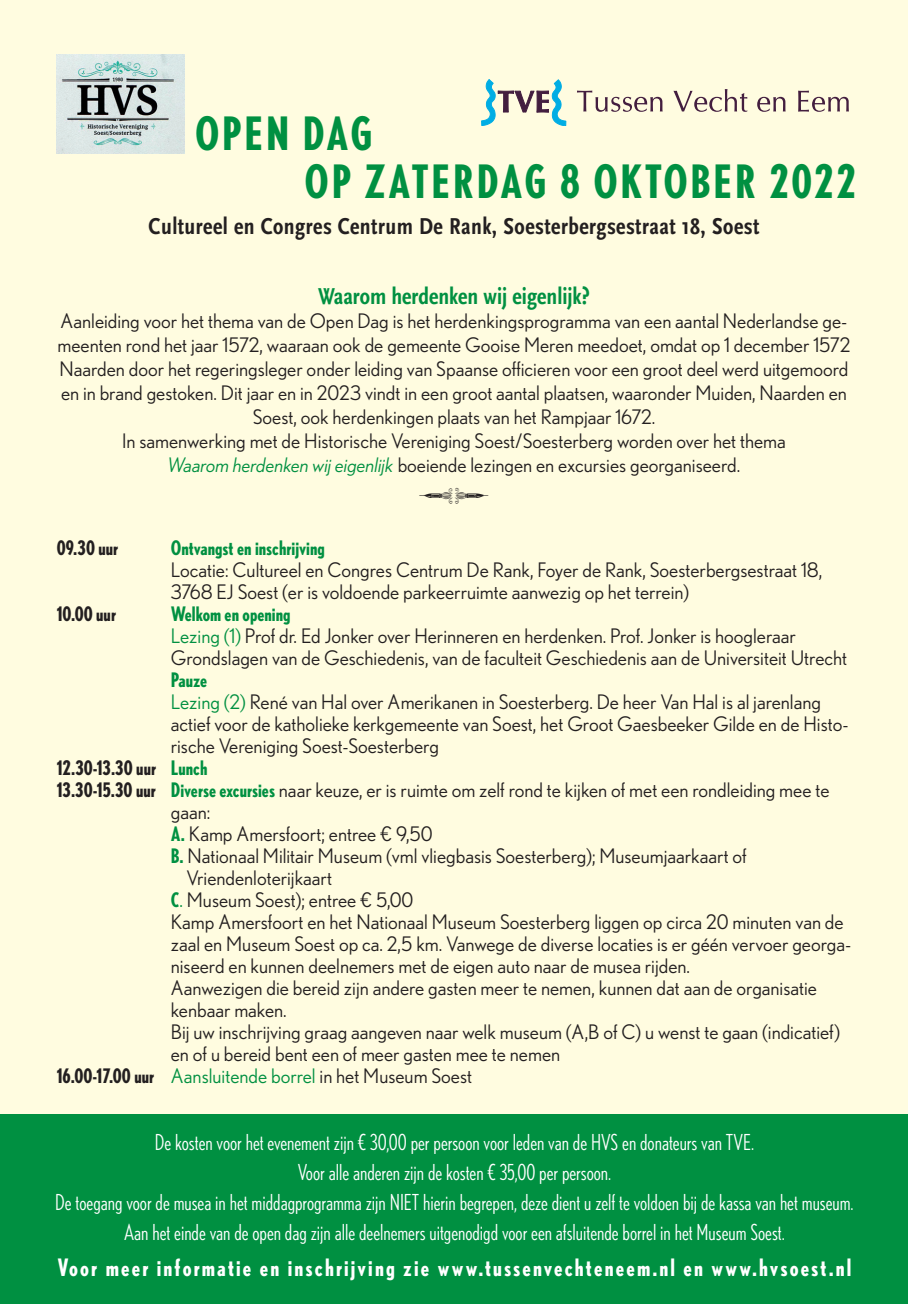
<style>
.page{position:relative;width:908px;height:1304px;background:#fff}
.page>*{position:absolute;margin:0;border:0;box-sizing:border-box;transform-origin:0 0}
.t1{font:700 condensed 46px "Nobel";letter-spacing:.06em;color:#009041}
.t2{font:700 condensed 24px "Nobel";letter-spacing:.09em;color:#fff}
.t3{font:700 condensed 24px "Scala Sans Pro";letter-spacing:.02em;color:#231f20}
.t4{font:700 condensed 24px "Scala Sans Pro";color:#009041}
.t5{font:condensed 22px/30px "Nobel";color:#fff;text-align:center}
.t6{font:20px/24px "Nobel";color:#231f20}
.t7{font:20px "Nobel";color:#009041}
.t8{font:700 condensed 20px "Nobel";color:#231f20}
.t9{font:700 condensed 20px "Nobel";color:#009041}
.s1{font-style:italic;color:#009041}
.s2{font-weight:700;font-stretch:condensed;color:#009041}
.s3{color:#009041}
.s4{font-weight:700;font-stretch:condensed}
.s5{font-weight:700;font-stretch:condensed;color:#231f20}
.s6{color:#231f20}
</style>
<div class="page">
<div style="left:0;top:0;width:907px;height:1304px;background:#fffce0"></div>
<img style="left:57px;top:55px;width:128px;height:98px">
<svg style="left:577px;top:91px;width:85px;height:21px"></svg>
<svg style="left:673px;top:89px;width:74px;height:23px"></svg>
<svg style="left:757px;top:97px;width:28px;height:15px"></svg>
<svg style="left:798px;top:91px;width:50px;height:21px"></svg>
<svg style="left:481px;top:79px;width:84px;height:47px"></svg>
<div style="left:0;top:1114px;width:907px;height:190px;background:#009041"></div>
<h1 class="t1" style="left:195px;top:106px;width:179px">OPEN DAG</h1>
<h1 class="t1" style="left:304px;top:154px;width:553px">OP ZATERDAG 8 OKTOBER 2022</h1>
<p class="t3" style="left:148px;top:212px;width:612px">Cultureel en Congres Centrum De Rank, Soesterbergsestraat 18, Soest</p>
<p class="t4" style="left:318px;top:282px;width:273px">Waarom herdenken wij eigenlijk?</p>
<p class="t6" style="left:58px;top:309px;width:793px;text-align:center">Aanleiding voor het thema van de Open Dag is het herdenkingsprogramma van een aantal Nederlandse ge&shy;meenten rond het jaar 1572, waaraan ook de gemeente Gooise Meren meedoet, omdat op 1 december 1572<br>Naarden door het regeringsleger onder leiding van Spaanse officieren voor een groot deel werd uitgemoord en in brand gestoken. Dit jaar en in 2023 vindt in een groot aantal plaatsen, waaronder Muiden, Naarden en Soest, ook herdenkingen plaats van het Rampjaar 1672.<br>In samenwerking met de Historische Vereniging Soest/Soesterberg worden over het thema<br><span class="s1">Waarom herdenken wij eigenlijk</span> boeiende lezingen en excursies georganiseerd.</p>
<p class="t8" style="left:57px;top:536px;width:63px">09.30 uur</p>
<p class="t9" style="left:171px;top:536px;width:155px">Ontvangst en inschrijving</p>
<p class="t6" style="left:171px;top:559px;width:652px;line-height:22px">Locatie: Cultureel en Congres Centrum De Rank, Foyer de Rank, Soesterbergsestraat 18,<br>3768 EJ Soest (er is voldoende parkeerruimte aanwezig op het terrein)</p>
<p class="t8" style="left:57px;top:602px;width:61px">10.00 uur</p>
<p class="t6" style="left:171px;top:603px;width:677px;line-height:22px"><span class="s2">Welkom en opening<br></span><span class="s3">Lezing (1)</span> Prof dr. Ed Jonker over Herinneren en herdenken. Prof. Jonker is hoogleraar<br>Grondslagen van de Geschiedenis, van de faculteit Geschiedenis aan de Universiteit Utrecht</p>
<p class="t9" style="left:171px;top:668px;width:38px">Pauze</p>
<p class="t6" style="left:171px;top:690px;width:651px"><span class="s3">Lezing (2)</span> René van Hal over Amerikanen in Soesterberg. De heer Van Hal is al jarenlang</p>
<p class="t6" style="left:171px;top:712px;width:679px">actief voor de katholieke kerkgemeente van Soest, het Groot Gaesbeeker Gilde en de Histo-</p>
<p class="t6" style="left:171px;top:734px;width:269px">rische Vereniging Soest-Soesterberg</p>
<p class="t8" style="left:57px;top:756px;width:152px">12.30-13.30 uur <span class="s3">Lunch</span></p>
<p class="t6" style="left:57px;top:778px;width:773px"><span class="s4">13.30-15.30 uur</span> <span class="s2">Diverse excursies</span> naar keuze, er is ruimte om zelf rond te kijken of met een rondleiding mee te</p>
<p class="t6" style="left:171px;top:800px;width:41px">gaan:</p>
<p class="t6" style="left:171px;top:822px;width:263px"><span class="s2">A.</span> Kamp Amersfoort; entree € 9,50</p>
<p class="t6" style="left:171px;top:844px;width:577px"><span class="s2">B.</span> Nationaal Militair Museum (vml vliegbasis Soesterberg); Museumjaarkaart of</p>
<p class="t6" style="left:186px;top:866px;width:147px">Vriendenloterijkaart</p>
<p class="t6" style="left:171px;top:888px;width:244px"><span class="s2">C</span><span class="s3">.</span> Museum Soest); entree € 5,00</p>
<p class="t6" style="left:171px;top:910px;width:674px">Kamp Amersfoort en het Nationaal Museum Soesterberg liggen op circa 20 minuten van de</p>
<p class="t6" style="left:171px;top:932px;width:681px">zaal en Museum Soest op ca. 2,5 km. Vanwege de diverse locaties is er géén vervoer georga-</p>
<p class="t6" style="left:171px;top:954px;width:520px">niseerd en kunnen deelnemers met de eigen auto naar de musea rijden.</p>
<p class="t6" style="left:171px;top:976px;width:647px">Aanwezigen die bereid zijn andere gasten meer te nemen, kunnen dat aan de organisatie</p>
<p class="t6" style="left:171px;top:998px;width:117px">kenbaar maken.</p>
<p class="t6" style="left:171px;top:1020px;width:670px">Bij uw inschrijving graag aangeven naar welk museum (A,B of C) u wenst te gaan (indicatief)</p>
<p class="t6" style="left:171px;top:1042px;width:390px">en of u bereid bent een of meer gasten mee te nemen</p>
<p class="t7" style="left:57px;top:1065px;width:417px"><span class="s5">16.00-17.00 uur</span> Aansluitende borrel <span class="s6">in het Museum Soest</span></p>
<p class="t5" style="left:55px;top:1127px;width:799px">De kosten voor het evenement zijn € 30,00 per persoon voor leden van de HVS en donateurs van TVE.<br>Voor alle anderen zijn de kosten € 35,00 per persoon.<br>De toegang voor de musea in het middagprogramma zijn NIET hierin begrepen, deze dient u zelf te voldoen bij de kassa van het museum.<br>Aan het einde van de open dag zijn alle deelnemers uitgenodigd voor een afsluitende borrel in het Museum Soest.</p>
<p class="t2" style="left:58px;top:1253px;width:795px">Voor meer informatie en inschrijving zie www.tussenvechteneem.nl en www.hvsoest.nl</p>
</div>
